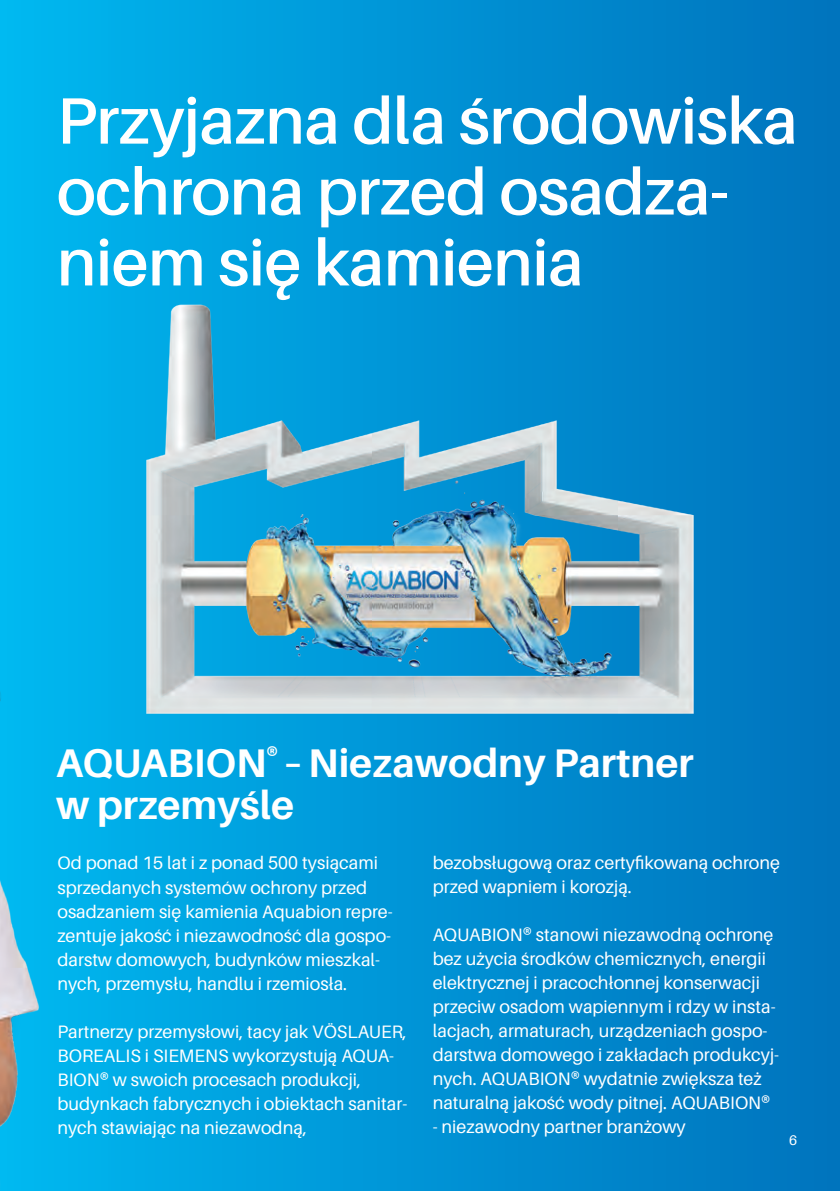
<style>
.page{position:relative;width:840px;height:1191px;background:#fff}
.page>*{position:absolute;margin:0;border:0;box-sizing:border-box;transform-origin:0 0}
.t1{font:600 65.6px/70.8px "Aileron";letter-spacing:-.01em;color:#fff}
.t2{font:700 40px/42px "Aileron";color:#fff}
.t3{font:18px/24px "Aileron";color:#fff}
.t4{font:14px "Aileron";color:#fff}
.s1{font-family:"Arial"}
</style>
<div class="page">
<div style="left:0;top:0;width:839px;height:1191px;background:linear-gradient(to right,#00b8f0,#0072bc)"></div>
<img style="left:128px;top:270px;width:583px;height:478px">
<div style="left:0;top:476px;width:102px;height:715px;background:#00b4ed"></div>
<img style="left:0;top:564px;width:22px;height:627px">
<h1 class="t1" style="left:57px;top:86px;width:742px">Przyjazna dla środowiska ochrona przed osadza&shy;niem się kamienia</h1>
<h2 class="t2" style="left:56px;top:742px;width:639px">AQUABION<sup>®</sup> –Niezawodny Partner w przemyśle</h2>
<p class="t3" style="left:57px;top:850px;width:336px">Od ponad 15 lat i z ponad <span class="s1">500</span> tysiącami sprzedanych systemów ochrony przed osadzaniem się kamienia Aquabion repre&shy;zentuje jakość i niezawodność dla gospo&shy;darstw domowych, budynków mieszkal&shy;nych, przemysłu, handlu i rzemiosła.</p>
<p class="t3" style="left:57px;top:1019px;width:351px">Partnerzy przemysłowi, tacy jak VÖSLAUER, BOREALIS i SIEMENS wykorzystują AQUA-BION® w swoich procesach produkcji, budynkach fabrycznych i obiektach sanitar&shy;nych stawiając na niezawodną,</p>
<p class="t3" style="left:432px;top:851px;width:348px">bezobsługową oraz certyfikowaną ochronę przed wapniem i korozją.</p>
<p class="t3" style="left:432px;top:923px;width:348px">AQUABION® stanowi niezawodną ochronę bez użycia środków chemicznych, energii elektrycznej i pracochłonnej konserwacji przeciw osadom wapiennym i rdzy w insta&shy;lacjach, armaturach, urządzeniach gospo&shy;darstwa domowego i zakładach produkcyj&shy;nych. AQUABION® wydatnie zwiększa też naturalną jakość wody pitnej. AQUABION®</p>
<p class="t3" style="left:432px;top:1115px;width:254px">- niezawodny partner branżowy</p>
<p class="t4" style="left:788px;top:1132px;width:10px">6</p>
</div>
